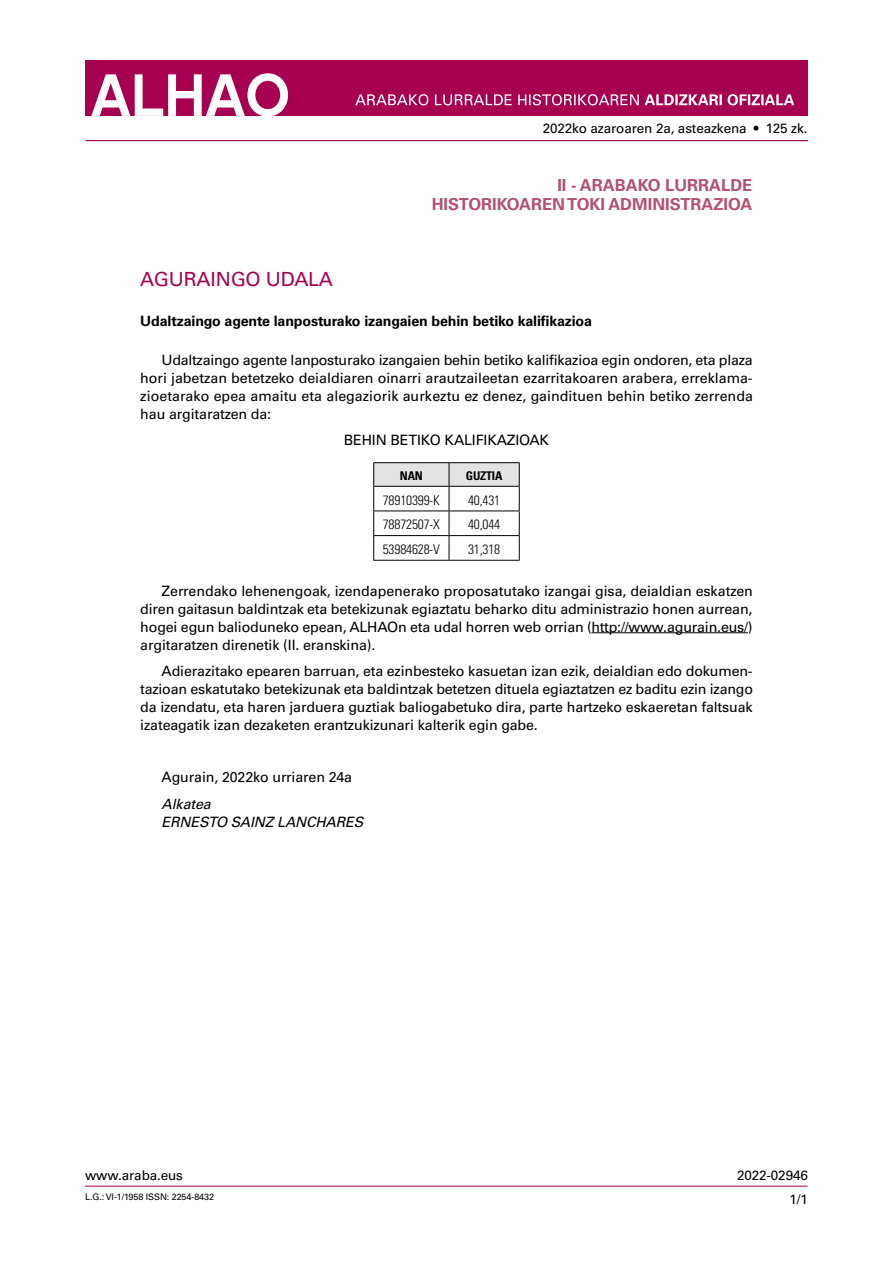
<style>
.page{position:relative;width:893px;height:1263px;background:#fff}
.page>*{position:absolute;margin:0;border:0;box-sizing:border-box;transform-origin:0 0}
._1_1_ANUNCIANTE_un_n{font:19.5px "Univers LT Std";letter-spacing:-.01em;color:#a80050}
._0_SECCION_II{font:700 16.5px/19.8px "Univers LT Std";color:#b25170;text-align:right}
.FIRMA_lugar_3_nivele{font:14.25px/18px "Univers LT Std";letter-spacing:-.01em;color:#000;text-align:justify}
._2_SUMARIO{font:700 14.25px "Univers LT Std";letter-spacing:-.01em;color:#000}
._4_2_ROMAN_CENTRADO{font:14.25px "Univers LT Std";letter-spacing:-.01em;color:#000}
.FIRMA_nombre{font:italic 14.25px "Univers LT Std";letter-spacing:-.01em;color:#000}
.FIRMA_cargo{font:italic 14.25px "Univers LT Std";letter-spacing:-.01em;color:#000}
.t1{font:13.5px "Univers LT Std";letter-spacing:-.01em;color:#000}
.CUERPO_TABLA_9_IZDA{font:300 condensed 13.5px "Univers LT Std";letter-spacing:-.01em;color:#000}
.CUERPO_TABLA_9_DCHA{font:300 condensed 13.5px "Univers LT Std";letter-spacing:-.01em;color:#000}
.CABECERA_TABLA_8_CEN{font:700 condensed 12px "Univers LT Std";letter-spacing:-.01em;color:#000}
.t2{font:9px "Univers LT Std";letter-spacing:-.01em;color:#000}
</style>
<div class="page">
<hr style="left:85px;top:1186px;width:722px;height:1px;background:#a80050">
<div style="left:85px;top:60px;width:723px;height:55px;background:#a80050"></div>
<hr style="left:85px;top:140px;width:723px;height:1px;background:#a80050">
<svg style="left:91px;top:73px;width:197px;height:43px"></svg>
<svg style="left:355px;top:94px;width:439px;height:11px"></svg>
<hr style="left:591px;top:632px;width:157px;height:1px;background:#000">
<hr style="left:373px;top:462px;width:76px;height:1px;background:#000">
<hr style="left:449px;top:462px;width:71px;height:1px;background:#000">
<svg style="left:373px;top:463px;width:147px;height:97px"></svg>
<hr style="left:373px;top:560px;width:76px;height:1px;background:#000">
<hr style="left:449px;top:560px;width:71px;height:1px;background:#000">
<p class="t1" style="left:543px;top:121px;width:266px">2022ko azaroaren 2a, asteazkena • 125 zk.</p>
<p class="_0_SECCION_II" style="left:432px;top:175px;width:322px">II - ARABAKO LURRALDE<br>HISTORIKOAREN TOKI ADMINISTRAZIOA</p>
<p class="_1_1_ANUNCIANTE_un_n" style="left:140px;top:268px;width:194px">AGURAINGO UDALA</p>
<p class="_2_SUMARIO" style="left:140px;top:312px;width:453px">Udaltzaingo agente lanposturako izangaien behin betiko kalifikazioa</p>
<p class="FIRMA_lugar_3_nivele" style="left:140px;top:351px;width:614px;text-indent:21px">Udaltzaingo agente lanposturako izangaien behin betiko kalifikazioa egin ondoren, eta plaza hori jabetzan betetzeko deialdiaren oinarri arautzaileetan ezarritakoaren arabera, erreklama&shy;zioetarako epea amaitu eta alegaziorik aurkeztu ez denez, gaindituen behin betiko zerrenda hau argitaratzen da:</p>
<p class="_4_2_ROMAN_CENTRADO" style="left:344px;top:432px;width:207px">BEHIN BETIKO KALIFIKAZIOAK</p>
<p class="CABECERA_TABLA_8_CEN" style="left:400px;top:468px;width:25px">NAN</p>
<p class="CABECERA_TABLA_8_CEN" style="left:466px;top:468px;width:38px">GUZTIA</p>
<p class="CUERPO_TABLA_9_IZDA" style="left:383px;top:492px;width:59px">78910399-K</p>
<p class="CUERPO_TABLA_9_DCHA" style="left:468px;top:492px;width:34px">40,431</p>
<p class="CUERPO_TABLA_9_IZDA" style="left:383px;top:516px;width:59px">78872507-X</p>
<p class="CUERPO_TABLA_9_DCHA" style="left:468px;top:516px;width:34px">40,044</p>
<p class="CUERPO_TABLA_9_IZDA" style="left:383px;top:541px;width:59px">53984628-V</p>
<p class="CUERPO_TABLA_9_DCHA" style="left:468px;top:541px;width:34px">31,318</p>
<p class="FIRMA_lugar_3_nivele" style="left:140px;top:582px;width:614px;text-indent:21px">Zerrendako lehenengoak, izendapenerako proposatutako izangai gisa, deialdian eskatzen diren gaitasun baldintzak eta betekizunak egiaztatu beharko ditu administrazio honen aurrean, hogei egun balioduneko epean, ALHAOn eta udal horren web orrian (http://www.agurain.eus/) argitaratzen direnetik (II. eranskina).</p>
<p class="FIRMA_lugar_3_nivele" style="left:140px;top:662px;width:614px;text-indent:21px">Adierazitako epearen barruan, eta ezinbesteko kasuetan izan ezik, deialdian edo dokumen&shy;tazioan eskatutako betekizunak eta baldintzak betetzen dituela egiaztatzen ez baditu ezin izango da izendatu, eta haren jarduera guztiak baliogabetuko dira, parte hartzeko eskaeretan faltsuak izateagatik izan dezaketen erantzukizunari kalterik egin gabe.</p>
<p class="FIRMA_lugar_3_nivele" style="left:162px;top:768px;width:192px">Agurain, 2022ko urriaren 24a</p>
<p class="FIRMA_cargo" style="left:162px;top:795px;width:51px">Alkatea</p>
<p class="FIRMA_nombre" style="left:162px;top:813px;width:203px">ERNESTO SAINZ LANCHARES</p>
<p class="t1" style="left:85px;top:1167px;width:99px">www.araba.eus</p>
<p class="t2" style="left:85px;top:1192px;width:130px">L.G.: VI-1/1958 ISSN: 2254-8432</p>
<p class="t1" style="left:737px;top:1167px;width:72px">2022-02946</p>
<p class="t1" style="left:789px;top:1191px;width:20px">1/1</p>
</div>
